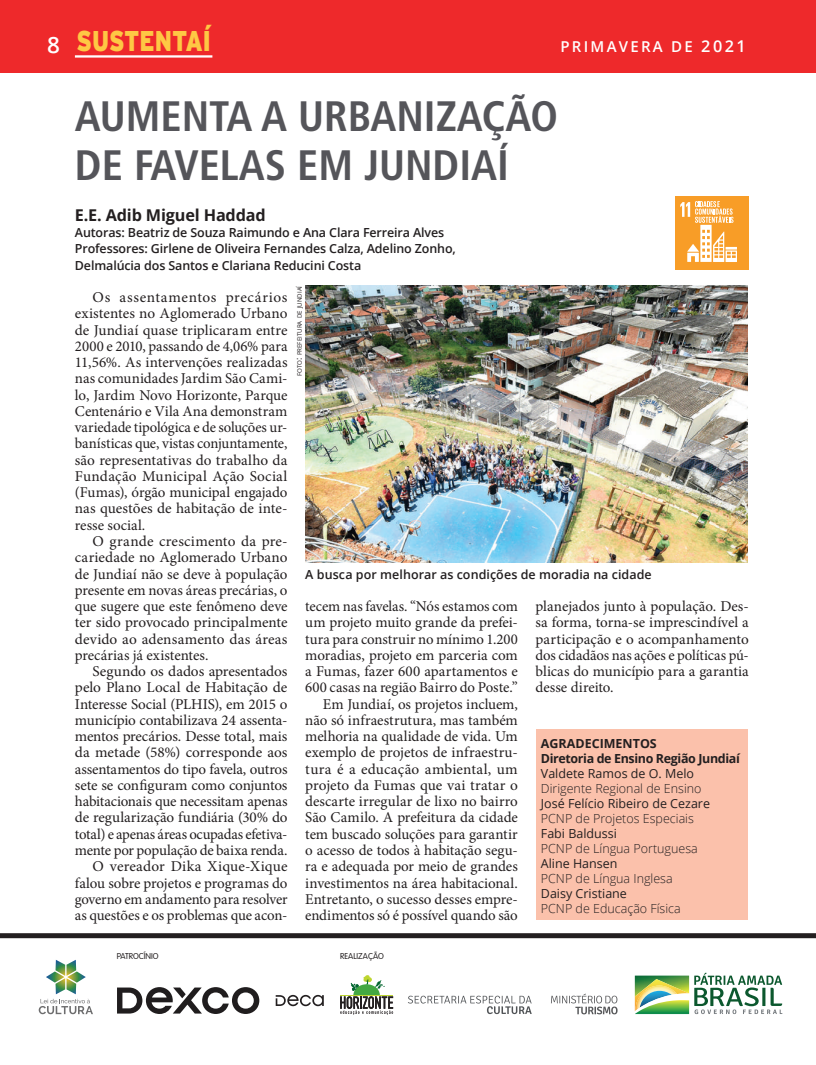
<style>
.page{position:relative;width:816px;height:1065px;background:#fff}
.page>*{position:absolute;margin:0;border:0;box-sizing:border-box;transform-origin:0 0}
.t1{font:700 condensed 42.5px/48.8px "Frutiger LT Std";color:#55555a}
.t2{font:900 28.38px "Interstate Mono";color:#fec844;scale:.81 1}
.t3{font:700 16.25px "Open Sans";letter-spacing:-.01em;color:#231f20}
.t4{font:15px/16.2px "Minion Pro";letter-spacing:-.005em;color:#231f20;text-align:justify}
.t5{font:600 15px "Open Sans";letter-spacing:.15em;color:#fff}
.t6{font:600 12.5px/16.2px "Open Sans";letter-spacing:-.01em;color:#231f20}
.t7{font:300 12.5px "Open Sans";color:#231f20}
.t8{font:12.5px "Open Sans";color:#231f20}
.t9{font:700 12.5px/15px "Open Sans";letter-spacing:-.03em;color:#231f20;text-align:center}
.t10{font:300 8.38px "VAG Rounded Std";color:#231f20}
.t11{font:6.12px "Open Sans";color:#231f20}
.s1{font-size:16.25px}
.s2{font-size:8.75px}
</style>
<div class="page">
<div style="left:536px;top:728px;width:212px;height:191px;background:#fbc1ab"></div>
<svg style="left:276px;top:994px;width:48px;height:11px"></svg>
<svg style="left:0;top:933px;width:816px;height:4px;fill:#231f20"></svg>
<div style="left:675px;top:196px;width:73px;height:73px;background:#f89d27"></div>
<svg style="left:680px;top:201px;width:57px;height:61px"></svg>
<img style="left:305px;top:286px;width:443px;height:276px">
<svg style="left:39px;top:959px;width:54px;height:54px"></svg>
<svg style="left:635px;top:972px;width:147px;height:41px"></svg>
<svg style="left:408px;top:995px;width:124px;height:18px"></svg>
<svg style="left:551px;top:993px;width:66px;height:21px"></svg>
<svg style="left:340px;top:975px;width:53px;height:39px"></svg>
<svg style="left:117px;top:987px;width:142px;height:26px"></svg>
<div style="left:0;top:0;width:816px;height:73px;background:#ee292b"></div>
<hr style="left:75px;top:55px;width:137px;height:3px;background:#fff">
<h2 class="t2" style="left:47px;top:25px;width:203px"><sub>8</sub> SUSTENTAÍ</h2>
<p class="t5" style="left:560px;top:36px;width:187px">primavera d e <span class="s1">2021</span></p>
<h1 class="t1" style="left:75px;top:92px;width:484px">AUMENTA A URBANIZAÇÃO<br>DE FAVELAS EM JUNDIAÍ</h1>
<p class="t3" style="left:75px;top:203px;width:192px">E.E. Adib Miguel Haddad</p>
<p class="t6" style="left:75px;top:224px;width:382px">Autoras: Beatriz de Souza Raimundo e Ana Clara Ferreira Alves<br>Professores: Girlene de Oliveira Fernandes Calza, Adelino Zonho,<br>Delmalúcia dos Santos e Clariana Reducini Costa</p>
<p class="t4" style="left:75px;top:289px;width:214px;text-indent:18px">Os assentamentos precários existentes no Aglomerado Urbano de Jundiaí quase triplicaram entre 2000 e 2010, passando de 4,06% para 11,56%. As intervenções realizadas nas comunidades Jardim São Cami&shy;lo, Jardim Novo Horizonte, Parque Centenário e Vila Ana demonstram variedade tipológica e de soluções ur&shy;banísticas que, vistas conjuntamente, são representativas do trabalho da Fundação Municipal Ação Social (Fumas), órgão municipal engajado nas questões de habitação de inte&shy;resse social.</p>
<p class="t4" style="left:75px;top:533px;width:214px;text-indent:18px">O grande crescimento da pre&shy;cariedade no Aglomerado Urbano de Jundiaí não se deve à população presente em novas áreas precárias, o que sugere que este fenômeno deve ter sido provocado principalmente devido ao adensamento das áreas precárias já existentes.</p>
<p class="t4" style="left:75px;top:663px;width:214px;text-align:right">Segundo os dados apresentados pelo Plano Local de Habitação de Interesse Social (PLHIS), em 2015 o município contabilizava 24 assenta&shy;mentos precários. Desse total, mais da metade (58%) corresponde aos assentamentos do tipo favela, outros sete se configuram como conjuntos habitacionais que necessitam apenas de regularização fundiária (30% do total) e apenas áreas ocupadas efetiva&shy;mente por população de baixa renda.<br>O vereador Dika Xique-Xique falou sobre projetos e programas do governo em andamento para resolver as questões e os problemas que acon-</p>
<p class="t11" style="left:295px;top:376px;width:92px;rotate:-90deg">foto<span class="s2">:</span> prefeitura de jundiaí</p>
<p class="t6" style="left:305px;top:565px;width:348px">A busca por melhorar as condições de moradia na cidade</p>
<p class="t4" style="left:305px;top:598px;width:214px;text-align:right">tecem nas favelas. “Nós estamos com um projeto muito grande da prefei&shy;tura para construir no mínimo 1.200 moradias, projeto em parceria com a Fumas, fazer 600 apartamentos e 600 casas na região Bairro do Poste.” Em Jundiaí, os projetos incluem, não só infraestrutura, mas também melhoria na qualidade de vida. Um exemplo de projetos de infraestru&shy;tura é a educação ambiental, um projeto da Fumas que vai tratar o descarte irregular de lixo no bairro São Camilo. A prefeitura da cidade tem buscado soluções para garantir o acesso de todos à habitação segu&shy;ra e adequada por meio de grandes investimentos na área habitacional.<br>Entretanto, o sucesso desses empre&shy;endimentos só é possível quando são</p>
<p class="t4" style="left:536px;top:598px;width:215px">planejados junto à população. Des&shy;sa forma, torna-se imprescindível a participação e o acompanhamento dos cidadãos nas ações e políticas pú&shy;blicas do município para a garantia desse direito.</p>
<p class="t9" style="left:541px;top:735px;width:200px">ntos<br>Diretoria de Ensino Região Jundiaí</p>
<p class="t8" style="left:541px;top:764px;width:155px">Valdete Ramos de O. Melo</p>
<p class="t7" style="left:541px;top:779px;width:162px">Dirigente Regional de Ensino</p>
<p class="t8" style="left:541px;top:794px;width:171px">José Felício Ribeiro de Cezare</p>
<p class="t7" style="left:541px;top:809px;width:155px">PCNP de Projetos Especiais</p>
<p class="t8" style="left:541px;top:824px;width:78px">Fabi Baldussi</p>
<p class="t7" style="left:541px;top:839px;width:158px">PCNP de Língua Portuguesa</p>
<p class="t8" style="left:541px;top:854px;width:78px">Aline Hansen</p>
<p class="t7" style="left:541px;top:869px;width:133px">PCNP de Língua Inglesa</p>
<p class="t8" style="left:541px;top:884px;width:88px">Daisy Cristiane</p>
<p class="t7" style="left:541px;top:899px;width:141px">PCNP de Educação Física</p>
<p class="t9" style="left:541px;top:735px;width:35px">Agradecime</p>
<p class="t10" style="left:117px;top:951px;width:43px">PATROCÍNIO</p>
<p class="t10" style="left:340px;top:951px;width:45px">REALIZAÇÃO</p>
</div>
